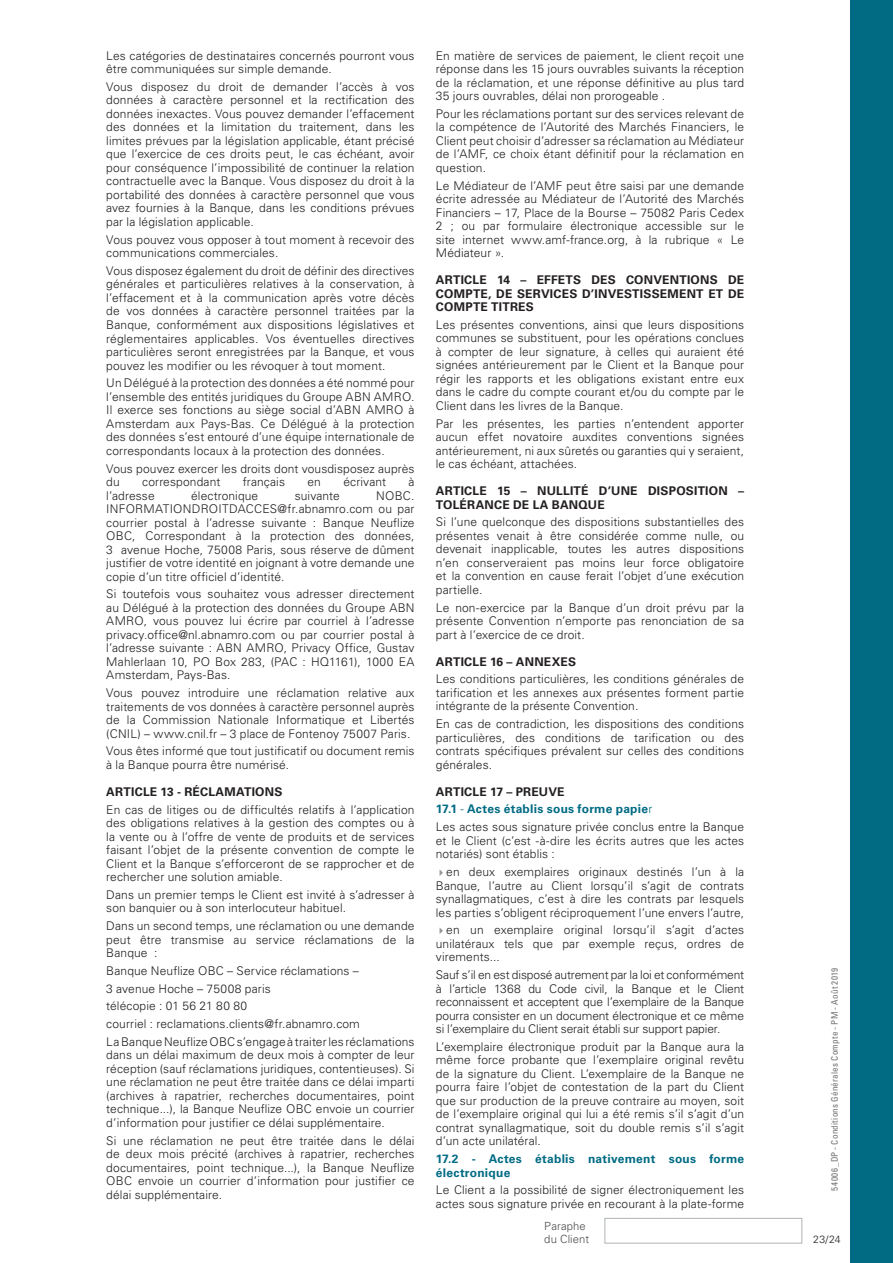
<style>
.page{position:relative;width:893px;height:1263px;background:#fff}
.page>*{position:absolute;margin:0;border:0;box-sizing:border-box;transform-origin:0 0}
.t1{font:300 12px/13.5px "Univers LT Std";letter-spacing:.01em;color:#231f20;text-align:justify}
.t2{font:700 12px/13.5px "Univers LT Std";letter-spacing:.02em;color:#231f20;text-align:justify}
.t3{font:700 12px/13.5px "Univers LT Std";letter-spacing:.02em;color:#006b83}
.t4{font:300 11.25px/13.5px "Univers LT Std";letter-spacing:.01em;color:#4b4c4d}
.t5{font:300 10.5px "Univers LT Std";color:#231f20}
.t6{font:condensed 9px "Univers LT Std";letter-spacing:.03em;color:#717275}
.s1{font-weight:700}
.s2{font-weight:700;color:#006b83}
.s3{color:#006b83}
.s4{color:#939598}
</style>
<div class="page">
<div style="left:850px;top:0;width:43px;height:1263px;background:#006b83"></div>
<div style="left:604px;top:1218px;width:198px;height:25px;border:1px solid #afb4b9"></div>
<p class="t1" style="left:106px;top:49px;width:310px">Les catégories de destinataires concernés pourront vous être communiquées sur simple demande.</p>
<p class="t1" style="left:106px;top:80px;width:310px">Vous disposez du droit de demander l’accès à vos données à caractère personnel et la rectification des données inexactes. Vous pouvez demander l’effacement des données et la limitation du traitement, dans les limites prévues par la législation applicable, étant précisé que l’exercice de ces droits peut, le cas échéant, avoir pour conséquence l’impossibilité de continuer la relation contractuelle avec la Banque. Vous disposez du droit à la portabilité des données à caractère personnel que vous avez fournies à la Banque, dans les conditions prévues par la législation applicable.</p>
<p class="t1" style="left:106px;top:233px;width:310px">Vous pouvez vous opposer à tout moment à recevoir des communications commerciales.</p>
<p class="t1" style="left:106px;top:264px;width:310px">Vous disposez également du droit de définir des directives générales et particulières relatives à la conservation, à l’effacement et à la communication après votre décès de vos données à caractère personnel traitées par la Banque, conformément aux dispositions législatives et réglementaires applicables. Vos éventuelles directives particulières seront enregistrées par la Banque, et vous pouvez les modifier ou les révoquer à tout moment.</p>
<p class="t1" style="left:106px;top:376px;width:310px">Un Délégué à la protection des données a été nommé pour l’ensemble des entités juridiques du Groupe ABN AMRO.<br>Il exerce ses fonctions au siège social d’ABN AMRO à Amsterdam aux Pays-Bas. Ce Délégué à la protection des données s’est entouré d’une équipe internationale de correspondants locaux à la protection des données.</p>
<p class="t1" style="left:106px;top:461px;width:310px">Vous pouvez exercer les droits dont vousdisposez auprès du</p>
<p class="t1" style="left:142px;top:475px;width:80px">correspondant</p>
<p class="t1" style="left:243px;top:475px;width:44px">français</p>
<p class="t1" style="left:307px;top:475px;width:15px">en</p>
<p class="t1" style="left:343px;top:475px;width:44px">écrivant</p>
<p class="t1" style="left:409px;top:475px;width:7px">à</p>
<p class="t1" style="left:106px;top:488px;width:50px">l’adresse</p>
<p class="t1" style="left:191px;top:488px;width:69px">électronique</p>
<p class="t1" style="left:295px;top:488px;width:47px">suivante</p>
<p class="t1" style="left:106px;top:488px;width:310px;text-indent:270px">NOBC.<br>INFORMATIONDROITDACCES@fr.abnamro.com ou par courrier postal à l’adresse suivante : Banque Neuflize OBC, Correspondant à la protection des données, 3 avenue Hoche, 75008 Paris, sous réserve de dûment justifier de votre identité en joignant à votre demande une copie d’un titre officiel d’identité.</p>
<p class="t1" style="left:106px;top:587px;width:310px">Si toutefois vous souhaitez vous adresser directement au Délégué à la protection des données du Groupe ABN AMRO, vous pouvez lui écrire par courriel à l’adresse privacy.office@nl.abnamro.com ou par courrier postal à l’adresse suivante : ABN AMRO, Privacy Office, Gustav Mahlerlaan 10, PO Box 283, (PAC : HQ1161), 1000 EA Amsterdam, Pays-Bas.</p>
<p class="t1" style="left:106px;top:686px;width:310px">Vous pouvez introduire une réclamation relative aux traitements de vos données à caractère personnel auprès de la Commission Nationale Informatique et Libertés (CNIL) – www.cnil.fr – 3 place de Fontenoy 75007 Paris.</p>
<p class="t1" style="left:106px;top:744px;width:310px">Vous êtes informé que tout justificatif ou document remis à la Banque pourra être numérisé.</p>
<p class="t2" style="left:106px;top:785px;width:178px">ARTICLE 13 - RÉCLAMATIONS</p>
<p class="t1" style="left:106px;top:802px;width:310px">En cas de litiges ou de difficultés relatifs à l’application des obligations relatives à la gestion des comptes ou à la vente ou à l’offre de vente de produits et de services faisant l’objet de la présente convention de compte le Client et la Banque s’efforceront de se rapprocher et de rechercher une solution amiable.</p>
<p class="t1" style="left:106px;top:888px;width:310px">Dans un premier temps le Client est invité à s’adresser à son banquier ou à son interlocuteur habituel.</p>
<p class="t1" style="left:106px;top:919px;width:310px">Dans un second temps, une réclamation ou une demande peut être transmise au service réclamations de la Banque :</p>
<p class="t1" style="left:106px;top:962px;width:310px;line-height:17.7px;text-align:left">Banque Neuflize OBC – Service réclamations –<br>3 avenue Hoche – 75008 paris<br>télécopie : 01 56 21 80 80<br>courriel : reclamations.clients@fr.abnamro.com<br>La Banque Neuflize OBC s’engage à traiter les réclamations</p>
<p class="t1" style="left:106px;top:1048px;width:310px">dans un délai maximum de deux mois à compter de leur réception (sauf réclamations juridiques, contentieuses). Si une réclamation ne peut être traitée dans ce délai imparti (archives à rapatrier, recherches documentaires, point technique...), la Banque Neuflize OBC envoie un courrier d’information pour justifier ce délai supplémentaire.</p>
<p class="t1" style="left:106px;top:1133px;width:310px">Si une réclamation ne peut être traitée dans le délai de deux mois précité (archives à rapatrier, recherches documentaires, point technique...), la Banque Neuflize OBC envoie un courrier d’information pour justifier ce délai supplémentaire.</p>
<p class="t1" style="left:436px;top:49px;width:310px">En matière de services de paiement, le client reçoit une réponse dans les 15 jours ouvrables suivants la réception de la réclamation, et une réponse définitive au plus tard 35 jours ouvrables, délai non prorogeable .</p>
<p class="t1" style="left:436px;top:107px;width:310px">Pour les réclamations portant sur des services relevant de la compétence de l’Autorité des Marchés Financiers, le Client peut choisir d’adresser sa réclamation au Médiateur de l’AMF, ce choix étant définitif pour la réclamation en question.</p>
<p class="t1" style="left:436px;top:179px;width:310px">Le Médiateur de l’AMF peut être saisi par une demande écrite adressée au Médiateur de l’Autorité des Marchés Financiers – 17, Place de la Bourse – 75082 Paris Cedex 2 ; ou par formulaire électronique accessible sur le site internet www.amf-france.org, à la rubrique « Le Médiateur ».</p>
<p class="t2" style="left:436px;top:273px;width:310px">ARTICLE 14 – EFFETS DES CONVENTIONS DE COMPTE, DE SERVICES D’INVESTISSEMENT ET DE COMPTE TITRES</p>
<p class="t1" style="left:436px;top:318px;width:310px">Les présentes conventions, ainsi que leurs dispositions communes se substituent, pour les opérations conclues à compter de leur signature, à celles qui auraient été signées antérieurement par le Client et la Banque pour régir les rapports et les obligations existant entre eux dans le cadre du compte courant et/ou du compte par le Client dans les livres de la Banque.</p>
<p class="t1" style="left:436px;top:417px;width:310px">Par les présentes, les parties n’entendent apporter aucun effet novatoire auxdites conventions signées antérieurement, ni aux sûretés ou garanties qui y seraient, le cas échéant, attachées.</p>
<p class="t2" style="left:436px;top:484px;width:310px">ARTICLE 15 – NULLITÉ D’UNE DISPOSITION –<br>TOLÉRANCE DE LA BANQUE</p>
<p class="t1" style="left:436px;top:515px;width:310px">Si l’une quelconque des dispositions substantielles des présentes venait à être considérée comme nulle, ou devenait inapplicable, toutes les autres dispositions n’en conserveraient pas moins leur force obligatoire et la convention en cause ferait l’objet d’une exécution partielle.</p>
<p class="t1" style="left:436px;top:601px;width:310px">Le non-exercice par la Banque d’un droit prévu par la présente Convention n’emporte pas renonciation de sa part à l’exercice de ce droit.</p>
<p class="t2" style="left:436px;top:655px;width:142px">ARTICLE 16 – ANNEXES</p>
<p class="t1" style="left:436px;top:672px;width:310px">Les conditions particulières, les conditions générales de tarification et les annexes aux présentes forment partie intégrante de la présente Convention.</p>
<p class="t1" style="left:436px;top:717px;width:310px">En cas de contradiction, les dispositions des conditions particulières, des conditions de tarification ou des contrats spécifiques prévalent sur celles des conditions générales.</p>
<p class="t1" style="left:436px;top:783px;width:310px;line-height:17.7px;text-align:left"><span class="s1">ARTICLE 17 – PREUVE<br></span><span class="s2">17.1</span> <span class="s3">-</span> <span class="s2">Actes établis sous forme papie</span><span class="s3">r<br></span>Les actes sous signature privée conclus entre la Banque</p>
<p class="t1" style="left:436px;top:834px;width:310px">et le Client (c’est -à-dire les écrits autres que les actes notariés) sont établis :</p>
<p class="t1" style="left:436px;top:865px;width:310px"><span class="s4">✔</span>en deux exemplaires originaux destinés l’un à la Banque, l’autre au Client lorsqu’il s’agit de contrats synallagmatiques, c’est à dire les contrats par lesquels les parties s’obligent réciproquement l’une envers l’autre,</p>
<p class="t1" style="left:436px;top:923px;width:310px"><span class="s4">✔</span>en un exemplaire original lorsqu’il s’agit d’actes unilatéraux tels que par exemple reçus, ordres de virements...</p>
<p class="t1" style="left:436px;top:968px;width:310px">Sauf s’il en est disposé autrement par la loi et conformément à l’article 1368 du Code civil, la Banque et le Client reconnaissent et acceptent que l’exemplaire de la Banque pourra consister en un document électronique et ce même si l’exemplaire du Client serait établi sur support papier.</p>
<p class="t1" style="left:436px;top:1040px;width:310px">L’exemplaire électronique produit par la Banque aura la même force probante que l’exemplaire original revêtu de la signature du Client. L’exemplaire de la Banque ne pourra faire l’objet de contestation de la part du Client que sur production de la preuve contraire au moyen, soit de l’exemplaire original qui lui a été remis s’il s’agit d’un contrat synallagmatique, soit du double remis s’il s’agit d’un acte unilatéral.</p>
<p class="t3" style="left:436px;top:1152px;width:310px">17.2 - Actes établis nativement sous forme électronique</p>
<p class="t1" style="left:436px;top:1183px;width:310px">Le Client a la possibilité de signer électroniquement les actes sous signature privée en recourant à la plate-forme</p>
<p class="t4" style="left:544px;top:1219px;width:46px">Paraphe du Client</p>
<p class="t6" style="left:829px;top:1191px;width:225px;rotate:-90deg">54006_DP - Conditions Générales Compte - PM - Août 2019</p>
<p class="t5" style="left:813px;top:1233px;width:29px">23/24</p>
</div>
